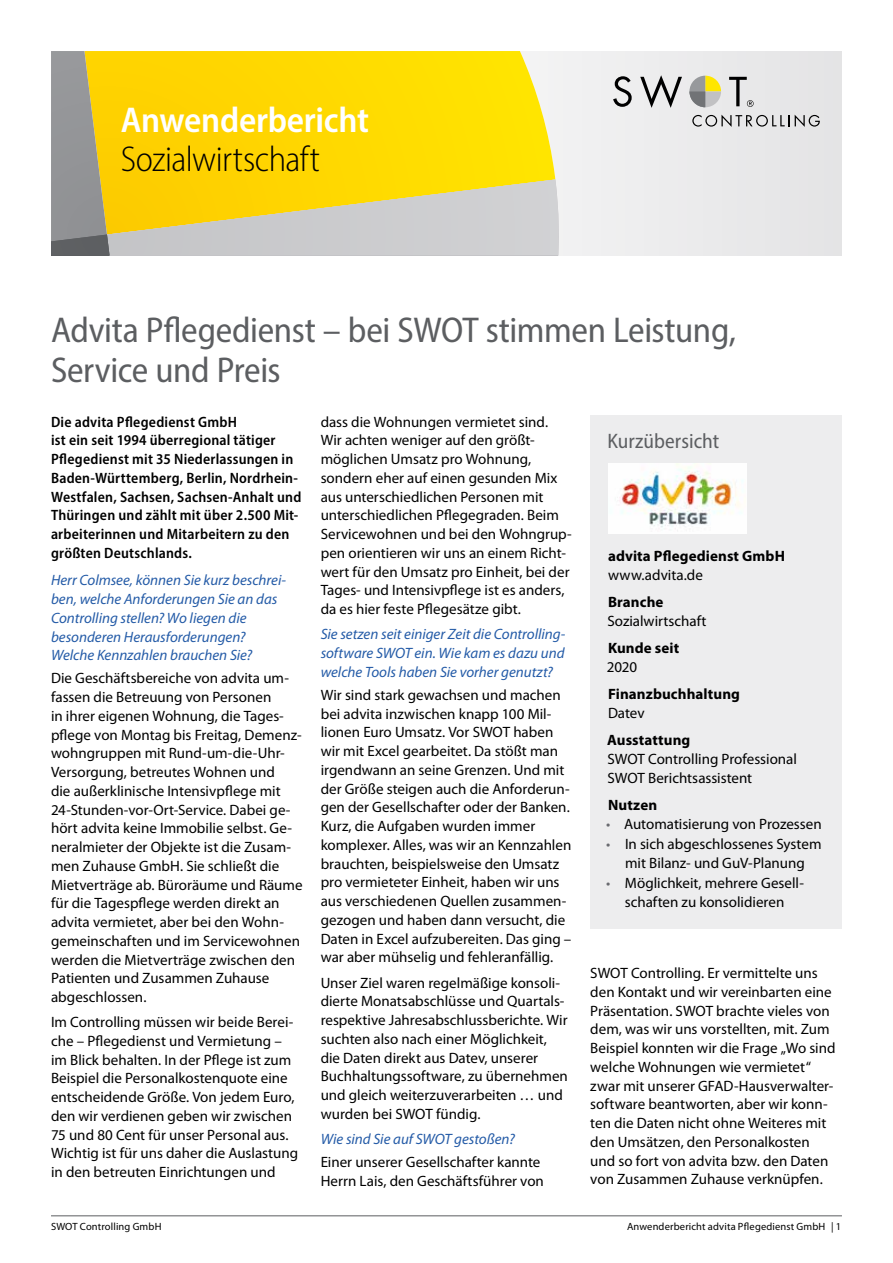
<style>
.page{position:relative;width:893px;height:1263px;background:#fff}
.page>*{position:absolute;margin:0;border:0;box-sizing:border-box;transform-origin:0 0}
.t1{font:semi-condensed 36px/40.5px "Myriad Pro";letter-spacing:-.01em;color:#5c5e61}
.t2{font:300 semi-condensed 36px "Myriad Pro";letter-spacing:-.015em;color:#000}
.t3{font:600 semi-condensed 36px "Myriad Pro";letter-spacing:-.005em;color:#fff}
.t4{font:semi-condensed 21px "Myriad Pro";color:#5c5e61}
.t5{font:15px/18.8px "Myriad Pro";color:#000}
.t6{font:italic 15px/18.8px "Myriad Pro";color:#245ba7}
.t7{font:600 semi-condensed 15px/18.8px "Myriad Pro";letter-spacing:.015em;color:#000}
.t8{font:700 15px "Myriad Pro";letter-spacing:.005em;color:#000}
.t9{font:10.5px "Myriad Pro";letter-spacing:.015em;color:#000}
.s1{color:#696a6f}
</style>
<div class="page">
<div style="left:51px;top:51px;width:791px;height:204px;background:#ebebec"></div>
<svg style="left:51px;top:51px;width:508px;height:204px;background:#e9cf3e"></svg>
<div style="left:590px;top:415px;width:252px;height:513px;background:#ededee"></div>
<hr style="left:51px;top:1215px;width:791px;height:1px;background:#5c5e61">
<svg style="left:689px;top:76px;width:32px;height:31px"></svg>
<svg style="left:613px;top:76px;width:19px;height:31px"></svg>
<svg style="left:640px;top:75px;width:42px;height:33px"></svg>
<svg style="left:692px;top:115px;width:128px;height:12px"></svg>
<svg style="left:729px;top:77px;width:25px;height:30px"></svg>
<img style="left:608px;top:464px;width:138px;height:70px">
<h1 class="t3" style="left:121px;top:97px;width:250px">Anwenderbericht</h1>
<h1 class="t2" style="left:121px;top:137px;width:201px">Sozialwirtschaft</h1>
<h1 class="t1" style="left:51px;top:309px;width:687px">Advita Pflegedienst – bei SWOT stimmen Leistung,<br>Service und Preis</h1>
<p class="t7" style="left:51px;top:412px;width:252px">Die advita Pflegedienst GmbH<br>ist ein seit 1994 überregional tätiger Pflegedienst mit 35 Niederlassungen in Baden-Württemberg, Berlin, Nordrhein-Westfalen, Sachsen, Sachsen-Anhalt und Thüringen und zählt mit über 2.500 Mit&shy;arbeiterinnen und Mitarbeitern zu den größten Deutschlands.</p>
<p class="t6" style="left:51px;top:571px;width:237px">Herr Colmsee, können Sie kurz beschrei&shy;ben, welche Anforderungen Sie an das Controlling stellen? Wo liegen die besonderen Herausforderungen?<br>Welche Kennzahlen brauchen Sie?</p>
<p class="t5" style="left:51px;top:669px;width:253px">Die Geschäftsbereiche von advita um&shy;fassen die Betreuung von Personen<br>in ihrer eigenen Wohnung, die Tages&shy;pflege von Montag bis Freitag, Demenz&shy;wohngruppen mit Rund-um-die-Uhr-Versorgung, betreutes Wohnen und<br>die außerklinische Intensivpflege mit 24-Stunden-vor-Ort-Service. Dabei ge&shy;hört advita keine Immobilie selbst. Ge&shy;neralmieter der Objekte ist die Zusam&shy;men Zuhause GmbH. Sie schließt die Mietverträge ab. Büroräume und Räume für die Tagespflege werden direkt an advita vermietet, aber bei den Wohn&shy;gemeinschaften und im Servicewohnen werden die Mietverträge zwischen den Patienten und Zusammen Zuhause abgeschlossen.</p>
<p class="t5" style="left:51px;top:1013px;width:249px">Im Controlling müssen wir beide Berei&shy;che – Pflegedienst und Vermietung – im Blick behalten. In der Pflege ist zum Beispiel die Personalkostenquote eine entscheidende Größe. Von jedem Euro, den wir verdienen geben wir zwischen 75 und 80 Cent für unser Personal aus.<br>Wichtig ist für uns daher die Auslastung in den betreuten Einrichtungen und</p>
<p class="t5" style="left:321px;top:413px;width:253px">dass die Wohnungen vermietet sind.<br>Wir achten weniger auf den größt&shy;möglichen Umsatz pro Wohnung, sondern eher auf einen gesunden Mix aus unterschiedlichen Personen mit unterschiedlichen Pflegegraden. Beim Servicewohnen und bei den Wohngrup&shy;pen orientieren wir uns an einem Richt&shy;wert für den Umsatz pro Einheit, bei der Tages- und Intensivpflege ist es anders, da es hier feste Pflegesätze gibt.</p>
<p class="t6" style="left:321px;top:625px;width:246px;text-align:justify">Sie setzen seit einiger Zeit die Controlling&shy;software SWOT ein. Wie kam es dazu und welche Tools haben Sie vorher genutzt?</p>
<p class="t5" style="left:321px;top:686px;width:252px">Wir sind stark gewachsen und machen bei advita inzwischen knapp 100 Mil&shy;lionen Euro Umsatz. Vor SWOT haben wir mit Excel gearbeitet. Da stößt man irgendwann an seine Grenzen. Und mit der Größe steigen auch die Anforderun&shy;gen der Gesellschafter oder der Banken.<br>Kurz, die Aufgaben wurden immer komplexer. Alles, was wir an Kennzahlen brauchten, beispielsweise den Umsatz pro vermieteter Einheit, haben wir uns aus verschiedenen Quellen zusammen&shy;gezogen und haben dann versucht, die Daten in Excel aufzubereiten. Das ging – war aber mühselig und fehleranfällig.</p>
<p class="t5" style="left:321px;top:973px;width:249px">Unser Ziel waren regelmäßige konsoli&shy;dierte Monatsabschlüsse und Quartals&shy;respektive Jahresabschlussberichte. Wir suchten also nach einer Möglichkeit, die Daten direkt aus Datev, unserer Buchhaltungssoftware, zu übernehmen und gleich weiterzuverarbeiten … und wurden bei SWOT fündig.</p>
<p class="t6" style="left:321px;top:1130px;width:196px">Wie sind Sie auf SWOT gestoßen?</p>
<p class="t5" style="left:321px;top:1153px;width:225px">Einer unserer Gesellschafter kannte<br>Herrn Lais, den Geschäftsführer von</p>
<h2 class="t4" style="left:608px;top:428px;width:113px">Kurzübersicht</h2>
<p class="t8" style="left:608px;top:547px;width:178px">advita Pflegedienst GmbH</p>
<p class="t5" style="left:608px;top:566px;width:96px">www.advita.de</p>
<p class="t8" style="left:608px;top:593px;width:57px">Branche</p>
<p class="t5" style="left:607px;top:612px;width:101px">Sozialwirtschaft</p>
<p class="t8" style="left:608px;top:639px;width:73px">Kunde seit</p>
<p class="t5" style="left:607px;top:658px;width:32px">2020</p>
<p class="t8" style="left:608px;top:686px;width:133px">Finanzbuchhaltung</p>
<p class="t5" style="left:608px;top:704px;width:38px">Datev</p>
<p class="t8" style="left:607px;top:732px;width:85px">Ausstattung</p>
<p class="t5" style="left:607px;top:750px;width:191px">SWOT Controlling Professional<br>SWOT Berichtsassistent</p>
<p class="t8" style="left:608px;top:796px;width:51px">Nutzen</p>
<p class="t5" style="left:606px;top:815px;width:217px"><span class="s1">•</span> Automatisierung von Prozessen</p>
<p class="t5" style="left:606px;top:834px;width:217px;line-height:19.5px;text-align:center"><span class="s1">•</span> In sich abgeschlossenes System mit Bilanz- und GuV-Planung</p>
<p class="t5" style="left:606px;top:873px;width:199px;line-height:19.5px;text-align:center"><span class="s1">•</span> Möglichkeit, mehrere Gesell&shy;schaften zu konsolidieren</p>
<p class="t5" style="left:590px;top:964px;width:247px">SWOT Controlling. Er vermittelte uns den Kontakt und wir vereinbarten eine Präsentation. SWOT brachte vieles von dem, was wir uns vorstellten, mit. Zum Beispiel konnten wir die Frage „Wo sind welche Wohnungen wie vermietet“ zwar mit unserer GFAD-Hausverwalter&shy;software beantworten, aber wir konn&shy;ten die Daten nicht ohne Weiteres mit den Umsätzen, den Personalkosten und so fort von advita bzw. den Daten von Zusammen Zuhause verknüpfen.</p>
<p class="t9" style="left:51px;top:1220px;width:112px">SWOT Controlling GmbH</p>
<p class="t9" style="left:627px;top:1220px;width:216px">Anwenderbericht advita Pflegedienst GmbH | 1</p>
</div>
